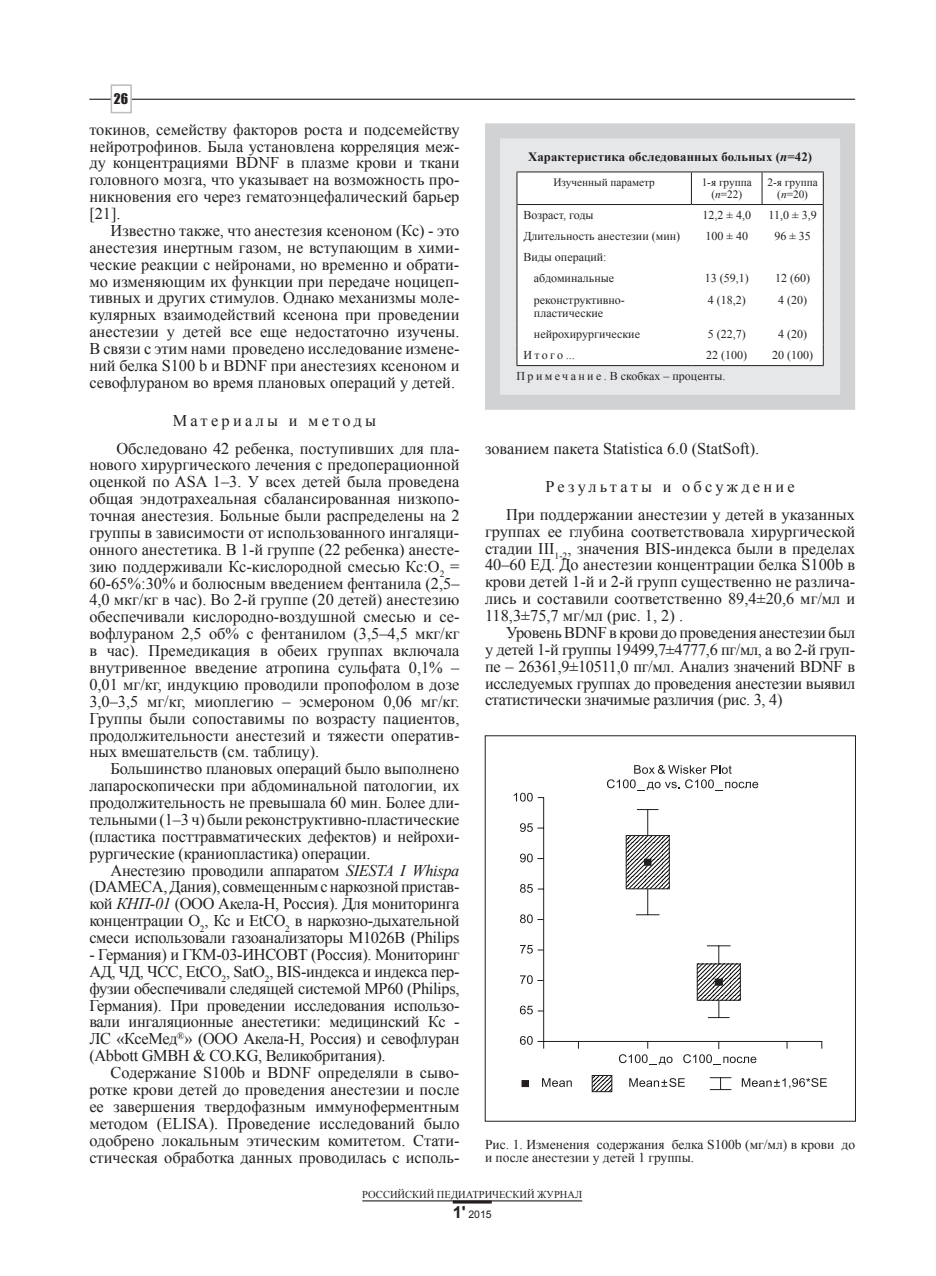
<style>
.page{position:relative;width:936px;height:1276px;background:#fff}
.page>*{position:absolute;margin:0;border:0;box-sizing:border-box;transform-origin:0 0}
.t1{font:16.35px/17px "Times New Roman";letter-spacing:-.01em;color:#231f20;text-align:justify}
.t2{font:italic 16.35px "Times New Roman";color:#231f20}
.t3{font:13.5px/13.5px "Times New Roman";color:#231f20}
.t4{font:13.5px "Impact";color:#231f20}
.t5{font:700 12.75px "Times New Roman";letter-spacing:.01em;color:#231f20}
.t6{font:12px/21px "Times New Roman";color:#231f20}
.t7{font:11.25px/12px "Times New Roman";color:#231f20;text-align:center}
.t8{font:10.5px "Times New Roman";color:#231f20}
.t9{font:10.5px "Arial";color:#231f20}
.s1{font-style:italic}
.s2{font-weight:700;font-size:16.5px}
</style>
<div class="page">
<hr style="left:89px;top:99px;width:766px;height:1px;background:#231f20">
<hr style="left:362px;top:1200px;width:220px;height:1px;background:#231f20">
<hr style="left:452px;top:1200px;width:39px;height:3px;background:#231f20">
<div style="left:111px;top:84px;width:21px;height:29px;background:#fff;border:2px solid #bcbdc0"></div>
<div style="left:485px;top:123px;width:370px;height:287px;background:#e6e7e9;border:15px solid #d1d2d4"></div>
<div style="left:517px;top:173px;width:305px;height:192px;background:#fff"></div>
<hr style="left:691px;top:172px;width:1px;height:32px;background:#231f20">
<hr style="left:761px;top:172px;width:1px;height:32px;background:#231f20">
<svg style="left:516px;top:204px;width:1px;height:85px"></svg>
<svg style="left:822px;top:204px;width:1px;height:85px"></svg>
<hr style="left:516px;top:289px;width:1px;height:34px;background:#231f20">
<hr style="left:822px;top:289px;width:1px;height:34px;background:#231f20">
<svg style="left:516px;top:323px;width:1px;height:42px"></svg>
<svg style="left:822px;top:323px;width:1px;height:42px"></svg>
<hr style="left:516px;top:365px;width:175px;height:1px;background:#231f20">
<hr style="left:691px;top:365px;width:71px;height:1px;background:#231f20">
<hr style="left:762px;top:365px;width:61px;height:1px;background:#231f20">
<hr style="left:516px;top:172px;width:175px;height:1px;background:#231f20">
<hr style="left:516px;top:172px;width:1px;height:32px;background:#231f20">
<hr style="left:691px;top:172px;width:71px;height:1px;background:#231f20">
<hr style="left:762px;top:172px;width:61px;height:1px;background:#231f20">
<hr style="left:822px;top:172px;width:1px;height:32px;background:#231f20">
<hr style="left:517px;top:204px;width:174px;height:1px;background:#231f20">
<hr style="left:691px;top:204px;width:71px;height:1px;background:#231f20">
<hr style="left:762px;top:204px;width:60px;height:1px;background:#231f20">
<hr style="left:543px;top:797px;width:1px;height:244px;background:#231f20">
<hr style="left:543px;top:1041px;width:279px;height:1px;background:#231f20">
<svg style="left:520px;top:1036px;width:24px;height:12px"></svg>
<svg style="left:619px;top:1054px;width:53px;height:11px"></svg>
<svg style="left:683px;top:1042px;width:73px;height:23px"></svg>
<svg style="left:514px;top:793px;width:30px;height:8px"></svg>
<svg style="left:607px;top:765px;width:151px;height:25px"></svg>
<svg style="left:520px;top:853px;width:23px;height:9px"></svg>
<svg style="left:520px;top:823px;width:23px;height:9px"></svg>
<svg style="left:520px;top:884px;width:23px;height:9px"></svg>
<svg style="left:520px;top:914px;width:23px;height:9px"></svg>
<svg style="left:520px;top:945px;width:23px;height:8px"></svg>
<svg style="left:520px;top:975px;width:23px;height:9px"></svg>
<svg style="left:520px;top:1005px;width:23px;height:9px"></svg>
<svg style="left:542px;top:1078px;width:29px;height:9px"></svg>
<svg style="left:629px;top:1078px;width:55px;height:9px"></svg>
<svg style="left:741px;top:1078px;width:85px;height:10px"></svg>
<svg style="left:697px;top:945px;width:43px;height:73px"></svg>
<div style="left:696px;top:963px;width:44px;height:37px;border:1px solid #231f20"></div>
<svg style="left:593px;top:1077px;width:17px;height:13px"></svg>
<div style="left:591px;top:1075px;width:21px;height:17px;border:1px solid #231f20"></div>
<div style="left:714px;top:978px;width:8px;height:7px;background:#231f20;border:1px solid #231f20"></div>
<svg style="left:626px;top:809px;width:43px;height:106px"></svg>
<div style="left:625px;top:835px;width:44px;height:54px;border:1px solid #231f20"></div>
<div style="left:644px;top:859px;width:7px;height:6px;background:#231f20"></div>
<div style="left:521px;top:1080px;width:8px;height:7px;background:#231f20;border:1px solid #231f20"></div>
<svg style="left:709px;top:1077px;width:22px;height:13px"></svg>
<p class="t4" style="left:114px;top:89px;width:16px">26</p>
<p class="t1" style="left:89px;top:121px;width:371px">токинов, семейству факторов роста и подсемейству нейротрофинов. Была установлена корреляция меж&shy;ду концентрациями BDNF в плазме крови и ткани головного мозга, что указывает на возможность про&shy;никновения его через гематоэнцефалический барьер [21].</p>
<p class="t1" style="left:89px;top:222px;width:371px;text-indent:21px">Известно также, что анестезия ксеноном (Кс) - это анестезия инертным газом, не вступающим в хими&shy;ческие реакции с нейронами, но временно и обрати&shy;мо изменяющим их функции при передаче ноцицеп&shy;тивных и других стимулов. Однако механизмы моле&shy;кулярных взаимодействий ксенона при проведении анестезии у детей все еще недостаточно изучены.<br>В связи с этим нами проведено исследование измене&shy;ний белка S100 b и BDNF при анестезиях ксеноном и севофлураном во время плановых операций у детей.</p>
<p class="t1" style="left:116px;top:406px;width:344px;line-height:27.5px;text-indent:56px">Материалы и методы<br>Обследовано 42 ребенка, поступивших для пла-</p>
<p class="t1" style="left:89px;top:456px;width:371px">нового хирургического лечения с предоперационной оценкой по ASA 1–3. У всех детей была проведена общая эндотрахеальная сбалансированная низкопо&shy;точная анестезия. Больные были распределены на 2 группы в зависимости от использованного ингаляци&shy;онного анестетика. В 1-й группе (22 ребенка) анесте&shy;зию поддерживали Кс-кислородной смесью Кс:О<sub>2</sub> = 60-65%:30% и болюсным введением фентанила (2,5– 4,0 мкг/кг в час). Во 2-й группе (20 детей) анестезию обеспечивали кислородно-воздушной смесью и се&shy;вофлураном 2,5 об% с фентанилом (3,5–4,5 мкг/кг в час). Премедикация в обеих группах включала внутривенное введение атропина сульфата 0,1% – 0,01 мг/кг, индукцию проводили пропофолом в дозе 3,0–3,5 мг/кг, миоплегию – эсмероном 0,06 мг/кг.<br>Группы были сопоставимы по возрасту пациентов, продолжительности анестезий и тяжести оператив&shy;ных вмешательств (см. таблицу).</p>
<p class="t1" style="left:111px;top:760px;width:350px">Большинство плановых операций было выполнено</p>
<p class="t1" style="left:89px;top:777px;width:371px">лапароскопически при абдоминальной патологии, их</p>
<p class="t1" style="left:89px;top:794px;width:371px">продолжительность не превышала 60 мин. Более дли-</p>
<p class="t1" style="left:89px;top:810px;width:371px">тельными (1–3 ч) были реконструктивно-пластические</p>
<p class="t1" style="left:89px;top:827px;width:371px">(пластика посттравматических дефектов) и нейрохи-</p>
<p class="t1" style="left:89px;top:844px;width:283px">рургические (краниопластика) операции.</p>
<p class="t1" style="left:111px;top:861px;width:245px">Анестезию проводили аппаратом <span class="s1">SIES</span></p>
<p class="t2" style="left:376px;top:859px;width:84px">TA I Whispa</p>
<p class="t1" style="left:89px;top:878px;width:19px">(DAM</p>
<p class="t1" style="left:89px;top:878px;width:371px;text-indent:42px">ECA, Дания), совмещенным с наркозной пристав&shy;кой <span class="s1">КНП-01</span> (ООО Акела-Н, Россия). Для мониторинга концентрации О<sub>2</sub>, Кс и ЕtСО<sub>2</sub> в наркозно-дыхательной смеси использовали газоанализаторы М1026В (Philips</p>
<p class="t1" style="left:89px;top:945px;width:371px">- Германия) и ГКМ-03-ИНСОВТ (Россия). Мониторинг АД, ЧД, ЧСС, ЕtCO<sub>2</sub>, SatO<sub>2</sub>, BIS-индекса и индекса пер&shy;фузии обеспечивали следящей системой МР60 (Philips, Германия). При проведении исследования использо&shy;вали ингаляционные анестетики: медицинский Кс - ЛС «КсеМед<sup>®</sup>» (ООО Акела-Н, Россия) и севофлуран (Abbott GMBH &amp; CO .KG, Великобритания).</p>
<p class="t1" style="left:89px;top:1064px;width:371px;text-indent:21px">Содержание S100b и BDNF определяли в сыво&shy;ротке крови детей до проведения анестезии и после ее завершения твердофазным иммуноферментным методом (ELISA). Проведение исследований было одобрено локальным этическим комитетом. Стати&shy;стическая обработка данных проводилась с исполь-</p>
<p class="t5" style="left:528px;top:148px;width:285px">Характеристика обследованных больных (<span class="s1">n</span>=42)</p>
<p class="t7" style="left:553px;top:176px;width:103px">Изученный параметр</p>
<p class="t7" style="left:701px;top:176px;width:52px">1-я группа (<span class="s1">n</span>=22)</p>
<p class="t7" style="left:767px;top:176px;width:52px">2-я группа (<span class="s1">n</span>=20)</p>
<p class="t6" style="left:523px;top:204px;width:72px">Возраст, годы</p>
<p class="t6" style="left:702px;top:204px;width:50px">12,2 ± 4,0</p>
<p class="t6" style="left:768px;top:204px;width:50px">11,0 ± 3,9</p>
<p class="t6" style="left:523px;top:226px;width:158px">Длительность анестезии (мин)</p>
<p class="t6" style="left:705px;top:226px;width:44px">100 ± 40</p>
<p class="t6" style="left:774px;top:226px;width:38px">96 ± 35</p>
<p class="t6" style="left:534px;top:247px;width:82px;text-indent:-11px">Виды операций: абдоминальные</p>
<p class="t6" style="left:704px;top:268px;width:45px">13 (59,1)</p>
<p class="t6" style="left:775px;top:268px;width:36px">12 (60)</p>
<p class="t6" style="left:534px;top:292px;width:92px;line-height:13.5px">реконструктивно&shy;пластические</p>
<p class="t6" style="left:707px;top:289px;width:39px">4 (18,2)</p>
<p class="t6" style="left:778px;top:289px;width:30px">4 (20)</p>
<p class="t6" style="left:534px;top:323px;width:108px">нейрохирургические</p>
<p class="t6" style="left:707px;top:323px;width:39px">5 (22,7)</p>
<p class="t6" style="left:778px;top:323px;width:30px">4 (20)</p>
<p class="t6" style="left:523px;top:344px;width:53px">Итого...</p>
<p class="t6" style="left:706px;top:344px;width:42px">22 (100)</p>
<p class="t6" style="left:772px;top:344px;width:42px">20 (100)</p>
<p class="t6" style="left:516px;top:366px;width:210px">П р и м е ч а н и е . В скобках – проценты.</p>
<p class="t1" style="left:485px;top:440px;width:276px">зованием пакета Statistica 6.0 (StatSoft).</p>
<p class="t1" style="left:506px;top:473px;width:350px;line-height:27.5px;text-indent:39px">Результаты и обсуждение<br>При поддержании анестезии у детей в указанных</p>
<p class="t1" style="left:485px;top:522px;width:371px">группах ее глубина соответствовала хирургической стадии III<sub>1-2</sub>, значения BIS-индекса были в пределах 40–60 ЕД. До анестезии концентрации белка S100b в крови детей 1-й и 2-й групп существенно не различа&shy;лись и составили соответственно 89,4±20,6 мг/мл и 118,3±75,7 мг/мл (рис. 1, 2) .</p>
<p class="t1" style="left:485px;top:624px;width:371px;text-indent:21px">Уровень BDNF в крови до проведения анестезии был у детей 1-й группы 19499,7±4777,6 пг/мл, а во 2-й груп&shy;пе – 26361,9±10511,0 пг/мл. Анализ значений BDNF в исследуемых группах до проведения анестезии выявил статистически значимые различия (рис. 3, 4)</p>
<p class="t3" style="left:485px;top:1137px;width:371px">Рис. 1. Изменения содержания белка S100b (мг/мл) в крови до и после анестезии у детей 1 группы.</p>
<p class="t8" style="left:362px;top:1187px;width:221px">РОССИЙСКИЙ ПЕДИАТРИЧЕСКИЙ ЖУРНАЛ</p>
<p class="t9" style="left:452px;top:1207px;width:40px"><span class="s2">1'</span> 2015</p>
</div>
